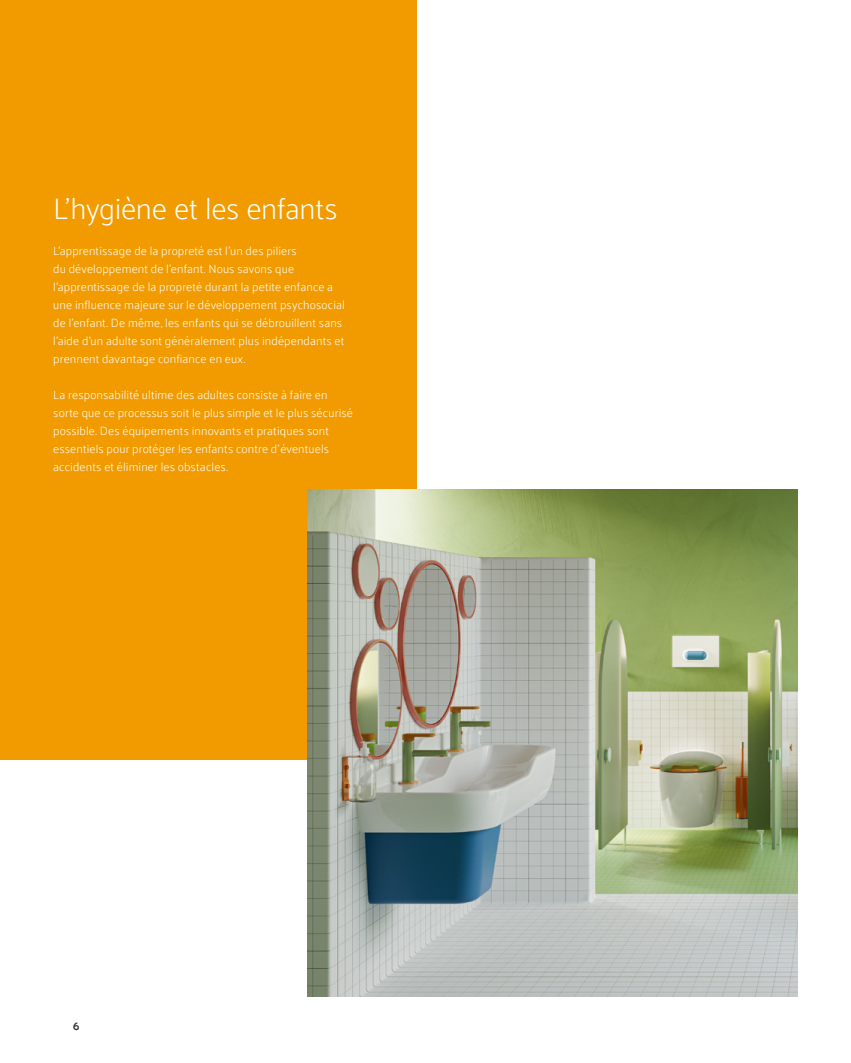
<style>
.page{position:relative;width:851px;height:1063px;background:#fff}
.page>*{position:absolute;margin:0;border:0;box-sizing:border-box;transform-origin:0 0}
.t1{font:200 30px "Palanquin";letter-spacing:-.01em;color:#fff}
.t2{font:200 12px/18px "Palanquin";letter-spacing:.01em;color:#fff}
.t3{font:700 12px "Palanquin";color:#3a3834}
</style>
<div class="page">
<div style="left:0;top:0;width:416px;height:759px;background:#f19b00"></div>
<img style="left:307px;top:489px;width:490px;height:508px">
<h1 class="t1" style="left:53px;top:192px;width:286px">L’hygiène et les enfants</h1>
<p class="t2" style="left:53px;top:242px;width:293px">L’apprentissage de la propreté est l’un des piliers<br>du développement de l’enfant. Nous savons que l’apprentissage de la propreté durant la petite enfance a une influence majeure sur le développement psychosocial de l’enfant. De même, les enfants qui se débrouillent sans l’aide d’un adulte sont généralement plus indépendants et prennent davantage confiance en eux.</p>
<p class="t2" style="left:53px;top:386px;width:301px">La responsabilité ultime des adultes consiste à faire en sorte que ce processus soit le plus simple et le plus sécurisé possible. Des équipements innovants et pratiques sont essentiels pour protéger les enfants contre d’éventuels accidents et éliminer les obstacles.</p>
<p class="t3" style="left:73px;top:1019px;width:8px">6</p>
</div>
